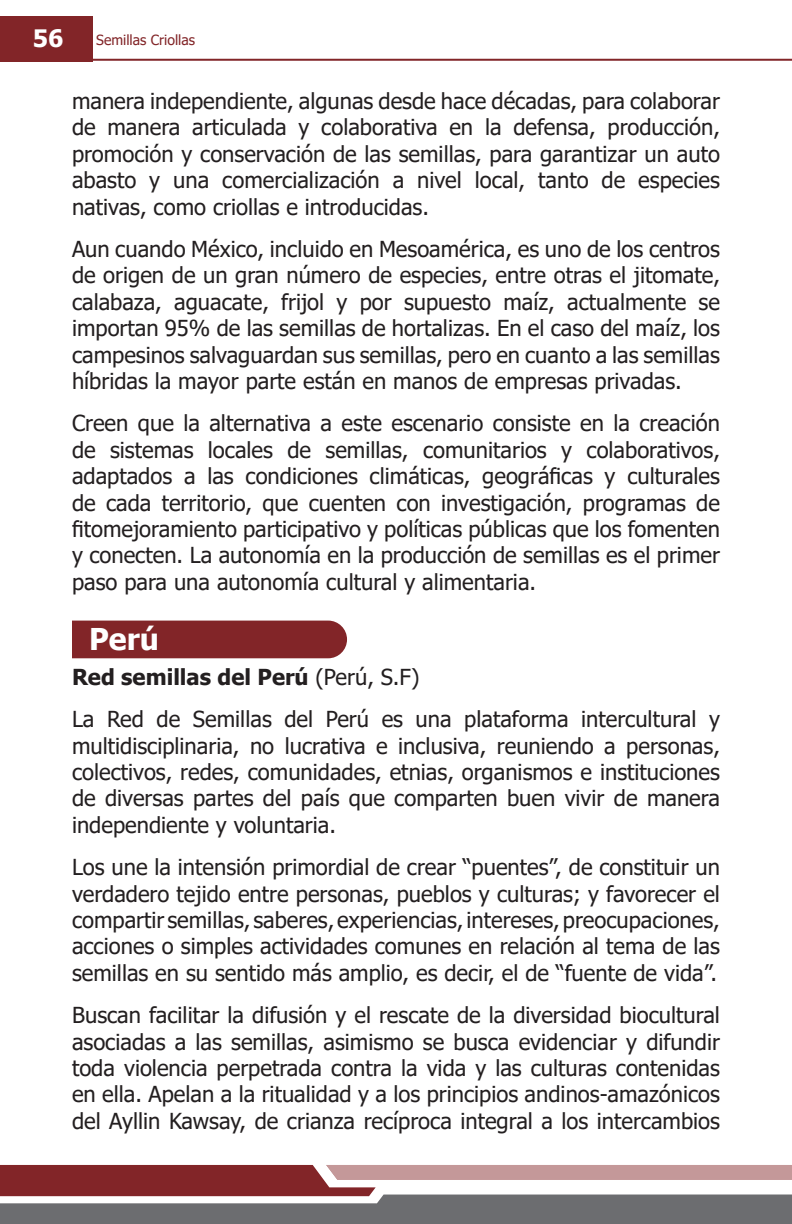
<style>
.page{position:relative;width:792px;height:1224px;background:#fff}
.page>*{position:absolute;margin:0;border:0;box-sizing:border-box;transform-origin:0 0}
.t1{font:700 30px "Tahoma";color:#fff}
.t2{font:700 24px "Tahoma";color:#fff}
.t3{font:22px/26.4px "Tahoma";color:#231f20;text-align:justify}
.t4{font:700 22px "Tahoma";color:#231f20}
.t5{font:14px "Tahoma";color:#822528}
.s1{font-weight:400}
</style>
<div class="page">
<svg style="left:0;top:1165px;width:792px;height:59px"></svg>
<div style="left:0;top:16px;width:93px;height:45px;background:#822528"></div>
<hr style="left:91px;top:59px;width:701px;height:2px;background:#822528">
<div style="left:72px;top:621px;width:275px;height:37px;background:#822528"></div>
<p class="t2" style="left:33px;top:21px;width:32px">56</p>
<p class="t5" style="left:96px;top:31px;width:100px">Semillas Criollas</p>
<p class="t3" style="left:72px;top:89px;width:650px">manera independiente, algunas desde hace décadas, para colaborar de manera articulada y colaborativa en la defensa, producción, promoción y conservación de las semillas, para garantizar un auto abasto y una comercialización a nivel local, tanto de especies nativas, como criollas e introducidas.</p>
<p class="t3" style="left:72px;top:237px;width:650px">Aun cuando México, incluido en Mesoamérica, es uno de los centros de origen de un gran número de especies, entre otras el jitomate, calabaza, aguacate, frijol y por supuesto maíz, actualmente se importan 95% de las semillas de hortalizas. En el caso del maíz, los campesinos salvaguardan sus semillas, pero en cuanto a las semillas híbridas la mayor parte están en manos de empresas privadas.</p>
<p class="t3" style="left:72px;top:411px;width:650px">Creen que la alternativa a este escenario consiste en la creación de sistemas locales de semillas, comunitarios y colaborativos, adaptados a las condiciones climáticas, geográficas y culturales de cada territorio, que cuenten con investigación, programas de fitomejoramiento participativo y políticas públicas que los fomenten y conecten. La autonomía en la producción de semillas es el primer paso para una autonomía cultural y alimentaria.</p>
<p class="t1" style="left:89px;top:618px;width:71px">Perú</p>
<p class="t4" style="left:72px;top:661px;width:349px">Red semillas del Perú <span class="s1">(Perú, S.F)</span></p>
<p class="t3" style="left:72px;top:707px;width:650px">La Red de Semillas del Perú es una plataforma intercultural y multidisciplinaria, no lucrativa e inclusiva, reuniendo a personas, colectivos, redes, comunidades, etnias, organismos e instituciones de diversas partes del país que comparten buen vivir de manera independiente y voluntaria.</p>
<p class="t3" style="left:72px;top:855px;width:650px">Los une la intensión primordial de crear “puentes”, de constituir un verdadero tejido entre personas, pueblos y culturas; y favorecer el compartir semillas, saberes, experiencias, intereses, preocupaciones, acciones o simples actividades comunes en relación al tema de las semillas en su sentido más amplio, es decir, el de “fuente de vida”.</p>
<p class="t3" style="left:72px;top:1003px;width:650px">Buscan facilitar la difusión y el rescate de la diversidad biocultural asociadas a las semillas, asimismo se busca evidenciar y difundir toda violencia perpetrada contra la vida y las culturas contenidas en ella. Apelan a la ritualidad y a los principios andinos-amazónicos del Ayllin Kawsay, de crianza recíproca integral a los intercambios</p>
</div>
